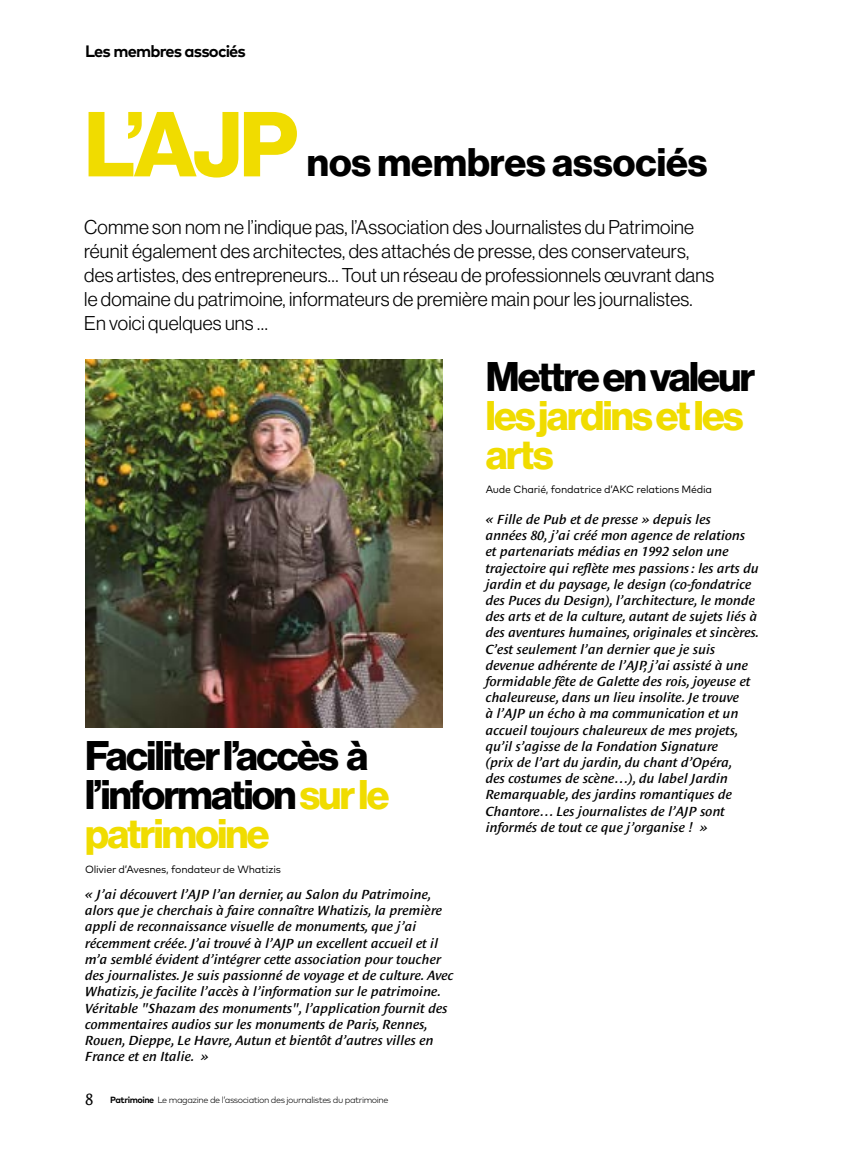
<style>
.page{position:relative;width:851px;height:1149px;background:#fff}
.page>*{position:absolute;margin:0;border:0;box-sizing:border-box;transform-origin:0 0}
.t1{font:90px "N Haas Grotesk DS Pro 75 Bd";color:#f0dc00}
.t2{font:40.5px/39px "N Haas Grotesk DS Pro 75 Bd";letter-spacing:-.04em;color:#000}
.t3{font:40.5px/39px "N Haas Grotesk DS Pro 75 Bd";letter-spacing:-.04em;color:#f0dc00}
.t4{font:39px "N Haas Grotesk DS Pro 75 Bd";color:#000}
.t5{font:19.5px/24px "N Haas Grotesk DS Pro 45 Lt";letter-spacing:.01em;color:#000}
.t6{font:700 16.5px "Mark Pro";letter-spacing:-.055em;color:#000}
.t7{font:700 16.5px "Mark Pro";letter-spacing:-.075em;color:#000}
.t8{font:16.5px "Le Monde Sans Std";color:#000}
.t9{font:italic 600 13.5px/16.2px "Le Monde Sans Std";color:#000}
.t10{font:10.5px "Mark Pro";letter-spacing:-.02em;color:#000}
.t11{font:300 9px "Mark Pro";letter-spacing:-.05em;color:#000}
.s1{color:#f0dc00}
.s2{font-weight:700}
</style>
<div class="page">
<img style="left:85px;top:359px;width:357px;height:368px">
<p class="t7" style="left:85px;top:39px;width:64px">Rubrique</p>
<p class="t6" style="left:85px;top:39px;width:162px">Les membres associés</p>
<h1 class="t1" style="left:84px;top:92px;width:215px">L’AJP</h1>
<h3 class="t4" style="left:307px;top:140px;width:402px">nos membres associés</h3>
<p class="t5" style="left:84px;top:215px;width:631px">Comme son nom ne l’indique pas, l’Association des Journalistes du Patrimoine réunit également des architectes, des attachés de presse, des conservateurs, des artistes, des entrepreneurs… Tout un réseau de professionnels œuvrant dans le domaine du patrimoine, informateurs de première main pour les journalistes.<br>En voici quelques uns …</p>
<h2 class="t2" style="left:485px;top:357px;width:271px">Mettre en valeur</h2>
<h2 class="t3" style="left:485px;top:396px;width:259px">les jardins et les arts</h2>
<h2 class="t2" style="left:85px;top:737px;width:306px">Faciliter l’accès à l’information <span class="s1">sur le patrimoine</span></h2>
<p class="t10" style="left:85px;top:861px;width:197px">Olivier d’Avesnes, fondateur de Whatizis</p>
<p class="t9" style="left:85px;top:885px;width:370px">« J’ai découvert l’AJP l’an dernier, au Salon du Patrimoine, alors que je cherchais à faire connaître Whatizis, la première appli de reconnaissance visuelle de monuments, que j’ai récemment créée. J’ai trouvé à l’AJP un excellent accueil et il m’a semblé évident d’intégrer cette association pour toucher des journalistes. Je suis passionné de voyage et de culture. Avec Whatizis, je facilite l’accès à l’information sur le patrimoine.<br>Véritable "Shazam des monuments", l’application fournit des commentaires audios sur les monuments de Paris, Rennes, Rouen, Dieppe, Le Havre, Autun et bientôt d’autres villes en France et en Italie. »</p>
<p class="t8" style="left:85px;top:1089px;width:10px">8</p>
<p class="t11" style="left:110px;top:1093px;width:280px"><span class="s2">Patrimoine</span> Le magazine de l’association des journalistes du patrimoine</p>
<p class="t10" style="left:485px;top:481px;width:228px">Aude Charié, fondatrice d’AKC relations Média</p>
<p class="t9" style="left:485px;top:511px;width:275px">« Fille de Pub et de presse » depuis les<br>années 80, j’ai créé mon agence de relations et partenariats médias en 1992 selon une trajectoire qui reflète mes passions : les arts du jardin et du paysage, le design (co-fondatrice des Puces du Design), l’architecture, le monde des arts et de la culture, autant de sujets liés à des aventures humaines, originales et sincères.<br>C’est seulement l’an dernier que je suis devenue adhérente de l’AJP, j’ai assisté à une formidable fête de Galette des rois, joyeuse et chaleureuse, dans un lieu insolite. Je trouve<br>à l’AJP un écho à ma communication et un accueil toujours chaleureux de mes projets, qu’il s’agisse de la Fondation Signature<br>(prix de l’art du jardin, du chant d’Opéra,<br>des costumes de scène…), du label Jardin Remarquable, des jardins romantiques de Chantore… Les journalistes de l’AJP sont informés de tout ce que j’organise ! »</p>
</div>
